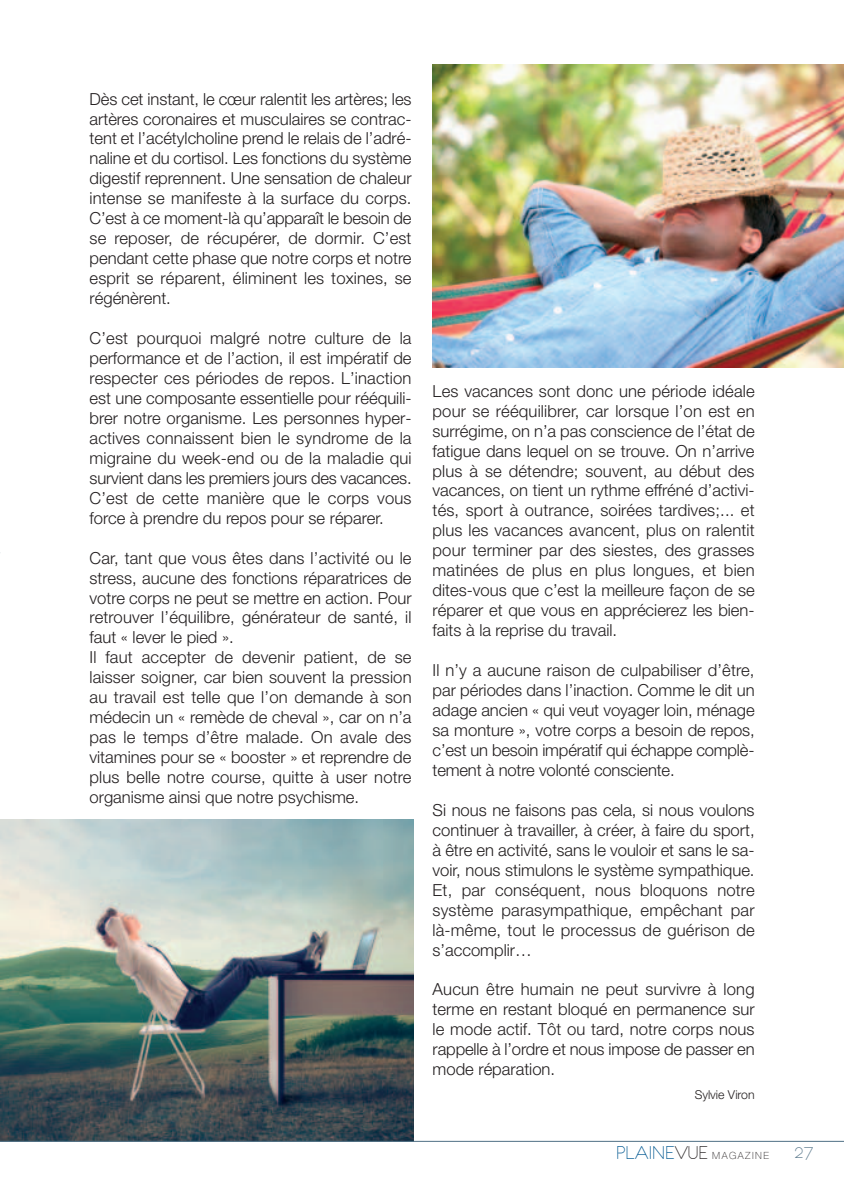
<style>
.page{position:relative;width:844px;height:1191px;background:#fff}
.page>*{position:absolute;margin:0;border:0;box-sizing:border-box;transform-origin:0 0}
.t1{font:300 16.62px/19.9px "Helvetica Neue";color:#231f20;text-align:justify}
.t2{font:300 12.25px "Helvetica Neue";color:#231f20}
.t3{font:100 9.97px "Helvetica Neue";letter-spacing:.15em;color:#231f20}
.s1{font-family:"Eurofurencelight";font-weight:400;font-size:21.35px;color:#015891}
.s2{font-family:"Eurofurencelight";font-weight:400;font-size:21.35px}
.s3{font-family:"Eurofurencelight";font-weight:400;font-size:21px;color:#57768a}
</style>
<div class="page">
<img style="left:432px;top:65px;width:411px;height:302px">
<img style="left:0;top:819px;width:413px;height:321px">
<hr style="left:0;top:1140px;width:843px;height:1px;background:#57768a">
<p class="t1" style="left:89px;top:90px;width:323px">Dès cet instant, le cœur ralentit les artères; les artères coronaires et musculaires se contrac&shy;tent et l’acétylcholine prend le relais de l’adré&shy;naline et du cortisol. Les fonctions du système digestif reprennent. Une sensation de chaleur intense se manifeste à la surface du corps.<br>C’est à ce moment-là qu’apparaît le besoin de se reposer, de récupérer, de dormir. C’est pendant cette phase que notre corps et notre esprit se réparent, éliminent les toxines, se régénèrent.</p>
<p class="t1" style="left:89px;top:330px;width:323px">C’est pourquoi malgré notre culture de la performance et de l’action, il est impératif de respecter ces périodes de repos. L’inaction est une composante essentielle pour rééquili&shy;brer notre organisme. Les personnes hyper&shy;actives connaissent bien le syndrome de la migraine du week-end ou de la maladie qui survient dans les premiers jours des vacances.<br>C’est de cette manière que le corps vous force à prendre du repos pour se réparer.</p>
<p class="t1" style="left:89px;top:549px;width:323px;text-align:left">Car, tant que vous êtes dans l’activité ou le stress, aucune des fonctions réparatrices de votre corps ne peut se mettre en action. Pour retrouver l’équilibre, générateur de santé, il faut « lever le pied ».<br>Il faut accepter de devenir patient, de se laisser soigner, car bien souvent la pression au travail est telle que l’on demande à son médecin un « remède de cheval », car on n’a pas le temps d’être malade. On avale des vitamines pour se « booster » et reprendre de plus belle notre course, quitte à user notre organisme ainsi que notre psychisme.</p>
<p class="t1" style="left:432px;top:382px;width:323px">Les vacances sont donc une période idéale pour se rééquilibrer, car lorsque l’on est en surrégime, on n’a pas conscience de l’état de fatigue dans lequel on se trouve. On n’arrive plus à se détendre; souvent, au début des vacances, on tient un rythme effréné d’activi&shy;tés, sport à outrance, soirées tardives;... et plus les vacances avancent, plus on ralentit pour terminer par des siestes, des grasses matinées de plus en plus longues, et bien dites-vous que c’est la meilleure façon de se réparer et que vous en apprécierez les bien&shy;faits à la reprise du travail.</p>
<p class="t1" style="left:432px;top:662px;width:323px">Il n’y a aucune raison de culpabiliser d’être, par périodes dans l’inaction. Comme le dit un adage ancien « qui veut voyager loin, ménage sa monture », votre corps a besoin de repos, c’est un besoin impératif qui échappe complè&shy;tement à notre volonté consciente.</p>
<p class="t1" style="left:432px;top:801px;width:323px">Si nous ne faisons pas cela, si nous voulons continuer à travailler, à créer, à faire du sport, à être en activité, sans le vouloir et sans le sa&shy;voir, nous stimulons le système sympathique.<br>Et, par conséquent, nous bloquons notre système parasympathique, empêchant par là-même, tout le processus de guérison de s’accomplir…</p>
<p class="t1" style="left:432px;top:981px;width:323px">Aucun être humain ne peut survivre à long terme en restant bloqué en permanence sur le mode actif. Tôt ou tard, notre corps nous rappelle à l’ordre et nous impose de passer en mode réparation.</p>
<p class="t2" style="left:694px;top:1090px;width:61px">Sylvie Viron</p>
<p class="t3" style="left:616px;top:1151px;width:199px"><span class="s1">PLAINE</span><span class="s2">VUE</span> MAGAZINE <span class="s3">27</span></p>
</div>
